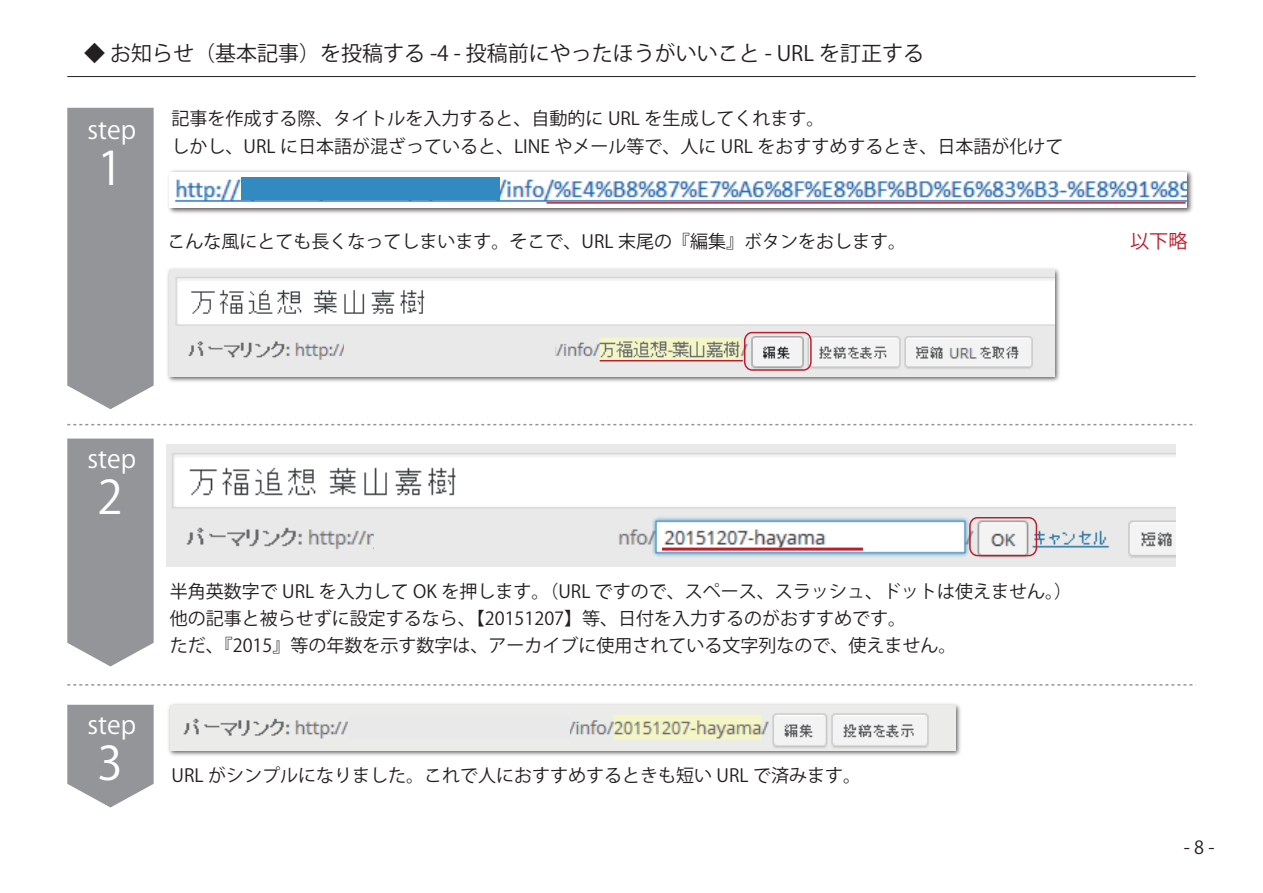
<style>
.page{position:relative;width:1263px;height:893px;background:#fff}
.page>*{position:absolute;margin:0;border:0;box-sizing:border-box;transform-origin:0 0}
.t1{font:45.9px "Koz Go Pro";color:#fff}
.t2{font:25.2px "Koz Go Pro";color:#fff}
.t3{font:21px "Koz Go Pro";color:#231f20}
.t4{font:19.2px "Koz Go Pro";color:#be1d2c}
.t5{font:18px/27px "Koz Go Pro";color:#231f20}
</style>
<div class="page">
<img style="left:166px;top:444px;width:1009px;height:122px">
<hr style="left:67px;top:76px;width:1129px;height:1px;background:#231f20">
<hr style="left:662px;top:548px;width:201px;height:3px;background:#be1d2c">
<img style="left:168px;top:170px;width:1025px;height:44px">
<img style="left:170px;top:172px;width:1016px;height:36px">
<hr style="left:546px;top:202px;width:639px;height:2px;background:#be1d2c">
<img style="left:167px;top:268px;width:893px;height:114px">
<img style="left:169px;top:269px;width:885px;height:107px">
<hr style="left:600px;top:360px;width:143px;height:1px;background:#be1d2c">
<div style="left:744px;top:332px;width:68px;height:39px;border:2px solid #be1d2c;border-radius:8px"></div>
<div style="left:969px;top:517px;width:68px;height:39px;border:2px solid #be1d2c;border-radius:8px"></div>
<svg style="left:67px;top:108px;width:87px;height:301px;background:#989a9c"></svg>
<svg style="left:67px;top:439px;width:87px;height:227px;background:#999b9d"></svg>
<svg style="left:67px;top:705px;width:87px;height:102px;background:#9fa1a4"></svg>
<img style="left:168px;top:703px;width:793px;height:53px">
<img style="left:170px;top:705px;width:785px;height:45px">
<svg style="left:67px;top:424px;width:1129px;height:1px"></svg>
<svg style="left:67px;top:684px;width:1129px;height:2px"></svg>
<div style="left:241px;top:177px;width:258px;height:23px;background:#328ac0"></div>
<div style="left:344px;top:340px;width:211px;height:23px;background:#e8e9e8"></div>
<div style="left:374px;top:529px;width:243px;height:23px;background:#e8e9e8"></div>
<div style="left:349px;top:716px;width:221px;height:23px;background:#e8e9e8"></div>
<p class="t3" style="left:84px;top:39px;width:841px">◆ お知らせ（基本記事）を投稿する -4 - 投稿前にやったほうがいいこと - URL を訂正する</p>
<h2 class="t2" style="left:88px;top:114px;width:50px">step</h2>
<h1 class="t1" style="left:97px;top:138px;width:27px">1</h1>
<p class="t5" style="left:172px;top:104px;width:893px;line-height:28px">記事を作成する際、タイトルを入力すると、自動的に URL を生成してくれます。<br>しかし、URL に日本語が混ざっていると、LINE やメール等で、人に URL をおすすめするとき、日本語が化けて</p>
<p class="t5" style="left:168px;top:228px;width:740px">こんな風にとても長くなってしまいます。そこで、URL 末尾の『編集』ボタンをおします。</p>
<p class="t4" style="left:1130px;top:228px;width:59px">以下略</p>
<h2 class="t2" style="left:88px;top:443px;width:50px">step</h2>
<h1 class="t1" style="left:97px;top:468px;width:27px">2</h1>
<h2 class="t2" style="left:88px;top:709px;width:50px">step</h2>
<h1 class="t1" style="left:97px;top:734px;width:27px">3</h1>
<p class="t5" style="left:170px;top:578px;width:904px">半角英数字で URL を入力して OK を押します。（URL ですので、スペース、スラッシュ、ドットは使えません。）他の記事と被らせずに設定するなら、【20151207】等、日付を入力するのがおすすめです。<br>ただ、『2015』等の年数を示す数字は、アーカイブに使用されている文字列なので、使えません。</p>
<p class="t5" style="left:172px;top:763px;width:691px">URL がシンプルになりました。これで人におすすめするときも短い URL で済みます。</p>
<p class="t5" style="left:1184px;top:835px;width:32px">- 8 -</p>
</div>
